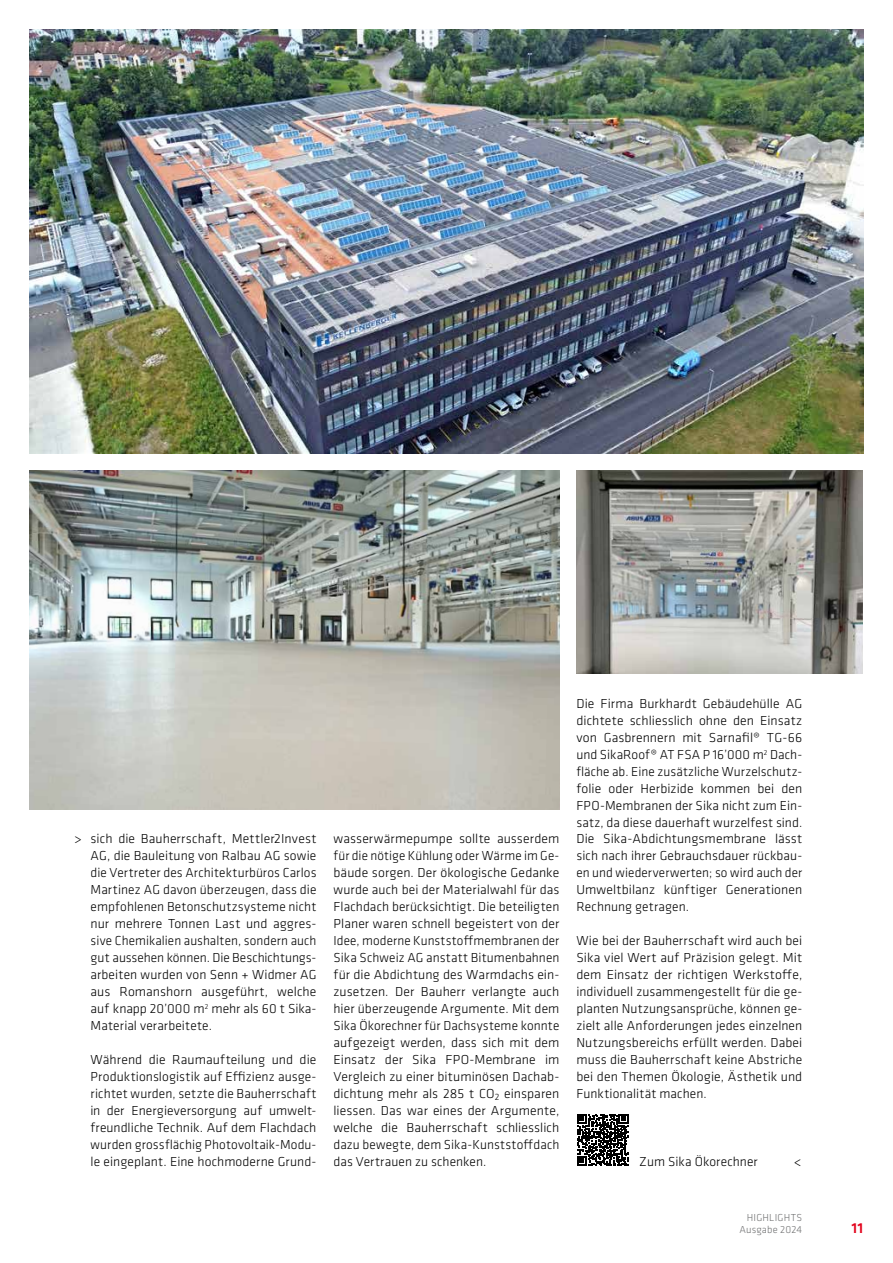
<style>
.page{position:relative;width:893px;height:1263px;background:#fff}
.page>*{position:absolute;margin:0;border:0;box-sizing:border-box;transform-origin:0 0}
.t1{font:500 15px "Klavika";color:#e2001a}
.t2{font:300 13.5px/17px "Klavika";letter-spacing:.005em;color:#000;text-align:justify}
.t3{font:300 10.5px/12.6px "Klavika";letter-spacing:.02em;color:#707172;text-align:right}
</style>
<div class="page">
<img style="left:30px;top:30px;width:833px;height:423px">
<img style="left:30px;top:470px;width:529px;height:339px">
<img style="left:576px;top:470px;width:287px;height:204px">
<svg style="left:577px;top:1114px;width:51px;height:52px"></svg>
<p class="t2" style="left:74px;top:829px;width:9px">&gt;</p>
<p class="t2" style="left:91px;top:830px;width:227px">sich die Bauherrschaft, Mettler2Invest AG, die Bauleitung von Ralbau AG sowie die Vertreter des Architekturbüros Carlos Martinez AG davon überzeugen, dass die empfohlenen Betonschutzsysteme nicht nur mehrere Tonnen Last und aggres&shy;sive Chemikalien aushalten, sondern auch gut aussehen können. Die Beschichtungs&shy;arbeiten wurden von Senn + Widmer AG aus Romanshorn ausgeführt, welche auf knapp 20’000 m<sup>2</sup> mehr als 60 t Sika-Material verarbeitete.</p>
<p class="t2" style="left:91px;top:1051px;width:227px">Während die Raumaufteilung und die Produktionslogistik auf Effizienz ausge&shy;richtet wurden, setzte die Bauherrschaft in der Energieversorgung auf umwelt&shy;freundliche Technik. Auf dem Flachdach wurden grossflächig Photovoltaik-Modu&shy;le eingeplant. Eine hochmoderne Grund-</p>
<p class="t2" style="left:333px;top:830px;width:227px">wasserwärmepumpe sollte ausserdem für die nötige Kühlung oder Wärme im Ge&shy;bäude sorgen. Der ökologische Gedanke wurde auch bei der Materialwahl für das Flachdach berücksichtigt. Die beteiligten Planer waren schnell begeistert von der Idee, moderne Kunststoffmembranen der Sika Schweiz AG anstatt Bitumenbahnen für die Abdichtung des Warmdachs ein&shy;zusetzen. Der Bauherr verlangte auch hier überzeugende Argumente. Mit dem Sika Ökorechner für Dachsysteme konnte aufgezeigt werden, dass sich mit dem Einsatz der Sika FPO-Membrane im Vergleich zu einer bituminösen Dachab&shy;dichtung mehr als 285 t CO<sub>2</sub> einsparen liessen. Das war eines der Argumente, welche die Bauherrschaft schliesslich dazu bewegte, dem Sika-Kunststoffdach das Vertrauen zu schenken.</p>
<p class="t2" style="left:576px;top:695px;width:227px">Die Firma Burkhardt Gebäudehülle AG dichtete schliesslich ohne den Einsatz von Gasbrennern mit Sarnafil® TG-66 und SikaRoof® AT FSA P 16’000 m<sup>2</sup> Dach&shy;fläche ab. Eine zusätzliche Wurzelschutz&shy;folie oder Herbizide kommen bei den FPO-Membranen der Sika nicht zum Ein&shy;satz, da diese dauerhaft wurzelfest sind.<br>Die Sika-Abdichtungsmembrane lässt sich nach ihrer Gebrauchsdauer rückbau&shy;en und wiederverwerten; so wird auch der Umweltbilanz künftiger Generationen Rechnung getragen.</p>
<p class="t2" style="left:576px;top:932px;width:227px">Wie bei der Bauherrschaft wird auch bei Sika viel Wert auf Präzision gelegt. Mit dem Einsatz der richtigen Werkstoffe, individuell zusammengestellt für die ge&shy;planten Nutzungsansprüche, können ge&shy;zielt alle Anforderungen jedes einzelnen Nutzungsbereichs erfüllt werden. Dabei muss die Bauherrschaft keine Abstriche bei den Themen Ökologie, Ästhetik und Funktionalität machen.</p>
<p class="t2" style="left:639px;top:1152px;width:120px">Zum Sika Ökorechner</p>
<p class="t2" style="left:794px;top:1152px;width:9px">&lt;</p>
<p class="t3" style="left:739px;top:1211px;width:64px">HIGHLIGHTS<br>Ausgabe 2024</p>
<p class="t1" style="left:851px;top:1218px;width:13px">11</p>
</div>
